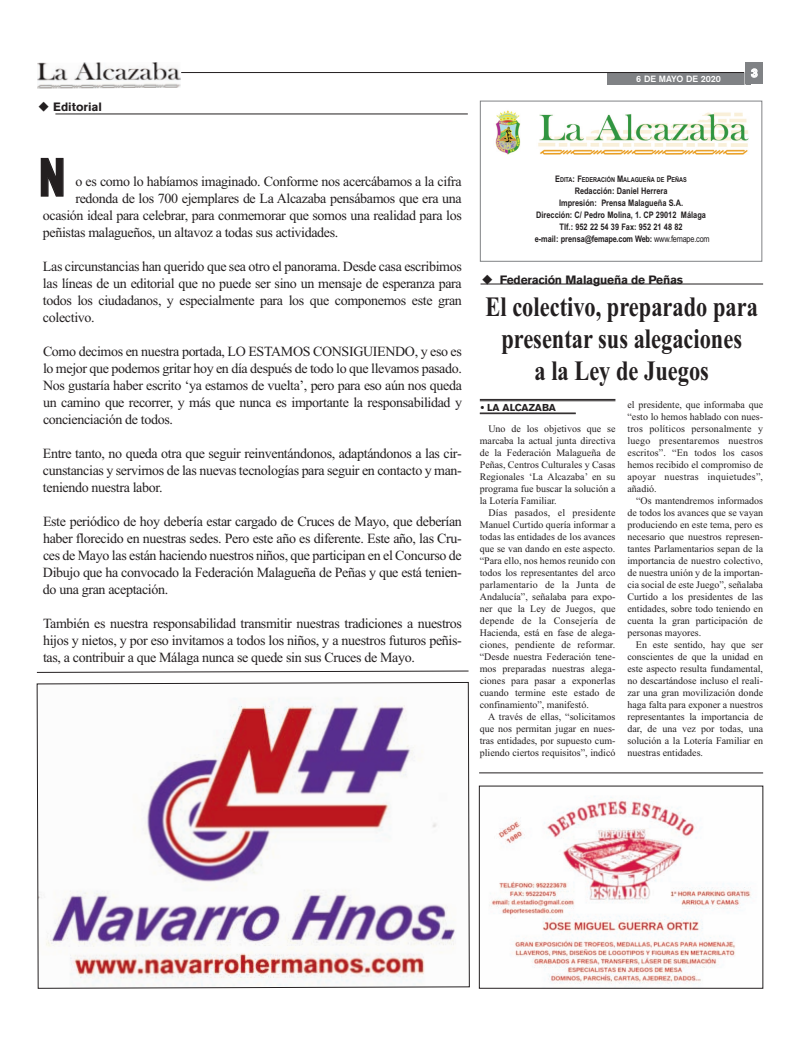
<style>
.page{position:relative;width:800px;height:1049px;background:#fff}
.page>*{position:absolute;margin:0;border:0;box-sizing:border-box;transform-origin:0 0}
.t1{font:900 52.4px "Arial";color:#231f20;scale:.6 1}
.t2{font:700 28px/32px "Times New Roman";color:#231f20;text-align:center;scale:.8 1}
.t3{font:14px/17px "Times New Roman";letter-spacing:-.025em;color:#231f20;text-align:justify}
.t4{font:700 12px "Akzidenz Grotesk BE";letter-spacing:-.015em;color:#231f20}
.t5{font:700 12px "Akzidenz Grotesk BE";color:#fff}
.t6{font:10px "Times New Roman";color:#231f20}
.t7{font:10px "Times New Roman";letter-spacing:.02em;color:#231f20}
.t8{font:700 10px "Akzidenz Grotesk BE";color:#231f20}
.t9{font:700 9px/12px "Arial Narrow";color:#231f20;text-align:center}
.t10{font:500 9px "Akzidenz Grotesk BE";color:#fff}
.t11{font:700 6.8px "Arial Narrow";color:#231f20}
.s1{font-size:9px}
.s2{font-weight:400}
</style>
<div class="page">
<div style="left:479px;top:101px;width:283px;height:161px;border:1px solid #808285"></div>
<img style="left:495px;top:110px;width:254px;height:45px">
<svg style="left:40px;top:157px;width:24px;height:40px"></svg>
<hr style="left:55px;top:114px;width:412px;height:1px;background:#231f20">
<hr style="left:480px;top:284px;width:283px;height:1px;background:#231f20">
<hr style="left:479px;top:399px;width:136px;height:1px;background:#231f20">
<hr style="left:479px;top:401px;width:136px;height:1px;background:#231f20">
<hr style="left:479px;top:413px;width:96px;height:1px;background:#231f20">
<div style="left:607px;top:73px;width:143px;height:11px;background:#808285"></div>
<hr style="left:181px;top:72px;width:563px;height:1px;background:#231f20">
<div style="left:745px;top:63px;width:18px;height:21px;background:#808285"></div>
<svg style="left:744px;top:68px;width:13px;height:17px"></svg>
<img style="left:37px;top:62px;width:144px;height:27px">
<img style="left:489px;top:796px;width:262px;height:188px">
<hr style="left:479px;top:773px;width:284px;height:1px;background:#231f20">
<svg style="left:37px;top:682px;width:432px;height:307px"></svg>
<svg style="left:37px;top:671px;width:431px;height:1px"></svg>
<p class="t4" style="left:38px;top:102px;width:66px">◆ Editorial</p>
<p class="t10" style="left:636px;top:76px;width:86px">6 DE MAYO DE 2020</p>
<p class="t5" style="left:750px;top:68px;width:8px">3</p>
<p class="t1" style="left:39px;top:147px;width:45px">N</p>
<p class="t3" style="left:75px;top:173px;width:388px">o es como lo habíamos imaginado. Conforme nos acercábamos a la cifra</p>
<p class="t3" style="left:75px;top:190px;width:388px">redonda de los 700 ejemplares de La Alcazaba pensábamos que era una</p>
<p class="t3" style="left:43px;top:207px;width:420px">ocasión ideal para celebrar, para conmemorar que somos una realidad para los</p>
<p class="t3" style="left:43px;top:224px;width:297px">peñistas malagueños, un altavoz a todas sus actividades.</p>
<p class="t3" style="left:43px;top:258px;width:420px">Las circunstancias han querido que sea otro el panorama. Desde casa escribimos las líneas de un editorial que no puede ser sino un mensaje de esperanza para todos los ciudadanos, y especialmente para los que componemos este gran colectivo.</p>
<p class="t3" style="left:43px;top:343px;width:420px">Como decimos en nuestra portada, LO ESTAMOS CONSIGUIENDO, y eso es lo mejor que podemos gritar hoy en día después de todo lo que llevamos pasado.<br>Nos gustaría haber escrito ‘ya estamos de vuelta’, pero para eso aún nos queda un camino que recorrer, y más que nunca es importante la responsabilidad y concienciación de todos.</p>
<p class="t3" style="left:43px;top:445px;width:420px">Entre tanto, no queda otra que seguir reinventándonos, adaptándonos a las cir&shy;cunstancias y servirnos de las nuevas tecnologías para seguir en contacto y man&shy;teniendo nuestra labor.</p>
<p class="t3" style="left:43px;top:513px;width:420px">Este periódico de hoy debería estar cargado de Cruces de Mayo, que deberían haber florecido en nuestras sedes. Pero este año es diferente. Este año, las Cru&shy;ces de Mayo las están haciendo nuestros niños, que participan en el Concurso de Dibujo que ha convocado la Federación Malagueña de Peñas y que está tenien&shy;do una gran aceptación.</p>
<p class="t3" style="left:43px;top:615px;width:420px">También es nuestra responsabilidad transmitir nuestras tradiciones a nuestros hijos y nietos, y por eso invitamos a todos los niños, y a nuestros futuros peñis&shy;tas, a contribuir a que Málaga nunca se quede sin sus Cruces de Mayo.</p>
<p class="t11" style="left:555px;top:175px;width:133px"><span class="s1">E</span>DITA<span class="s1">: F</span>EDERACIÓN <span class="s1">M</span>ALAGUEÑA DE <span class="s1">P</span>EÑAS</p>
<p class="t9" style="left:534px;top:184px;width:176px">Redacción: Daniel Herrera<br>Impresión: Prensa Malagueña S.A.<br>Dirección: C/ Pedro Molina, 1. CP 29012 Málaga Tlf.: 952 22 54 39 Fax: 952 21 48 82<br>e-mail: prensa@femape.com Web: <span class="s2">www.femape.com</span></p>
<p class="t4" style="left:481px;top:275px;width:203px">◆ Federación Malagueña de Peñas</p>
<p class="t2" style="left:485px;top:290px;width:342px">El colectivo, preparado para presentar sus alegaciones<br>a la Ley de Juegos</p>
<p class="t8" style="left:480px;top:404px;width:77px">• LA ALCAZABA</p>
<p class="t6" style="left:488px;top:423px;width:129px">Uno de los objetivos que se</p>
<p class="t6" style="left:479px;top:435px;width:137px">marcaba la actual junta directiva</p>
<p class="t6" style="left:479px;top:447px;width:137px">de la Federación Malagueña de</p>
<p class="t6" style="left:479px;top:459px;width:137px">Peñas, Centros Culturales y Casas</p>
<p class="t6" style="left:479px;top:471px;width:137px">Regionales ‘La Alcazaba’ en su</p>
<p class="t6" style="left:479px;top:483px;width:137px">programa fue buscar la solución a</p>
<p class="t6" style="left:479px;top:495px;width:78px">la Lotería Familiar.</p>
<p class="t7" style="left:488px;top:507px;width:129px">Días pasados, el presidente</p>
<p class="t6" style="left:479px;top:519px;width:137px">Manuel Curtido quería informar a</p>
<p class="t6" style="left:479px;top:531px;width:137px">todas las entidades de los avances</p>
<p class="t6" style="left:479px;top:543px;width:137px">que se van dando en este aspecto.</p>
<p class="t6" style="left:479px;top:555px;width:137px">“Para ello, nos hemos reunido con</p>
<p class="t6" style="left:479px;top:567px;width:137px">todos los representantes del arco</p>
<p class="t7" style="left:479px;top:579px;width:137px">parlamentario de la Junta de</p>
<p class="t6" style="left:479px;top:591px;width:137px">Andalucía”, señalaba para expo-</p>
<p class="t6" style="left:479px;top:603px;width:137px">ner que la Ley de Juegos, que</p>
<p class="t7" style="left:479px;top:615px;width:137px">depende de la Consejería de</p>
<p class="t6" style="left:479px;top:627px;width:137px">Hacienda, está en fase de alega-</p>
<p class="t6" style="left:479px;top:639px;width:137px">ciones, pendiente de reformar.</p>
<p class="t6" style="left:479px;top:651px;width:137px">“Desde nuestra Federación tene-</p>
<p class="t6" style="left:479px;top:663px;width:137px">mos preparadas nuestras alega-</p>
<p class="t6" style="left:479px;top:675px;width:137px">ciones para pasar a exponerlas</p>
<p class="t6" style="left:479px;top:687px;width:137px">cuando termine este estado de</p>
<p class="t6" style="left:479px;top:699px;width:111px">confinamiento”, manifestó.</p>
<p class="t6" style="left:488px;top:711px;width:129px">A través de ellas, “solicitamos</p>
<p class="t6" style="left:479px;top:723px;width:137px">que nos permitan jugar en nues-</p>
<p class="t6" style="left:479px;top:735px;width:137px">tras entidades, por supuesto cum-</p>
<p class="t6" style="left:479px;top:747px;width:137px">pliendo ciertos requisitos”, indicó</p>
<p class="t6" style="left:627px;top:399px;width:137px">el presidente, que informaba que</p>
<p class="t6" style="left:627px;top:411px;width:137px">“esto lo hemos hablado con nues-</p>
<p class="t6" style="left:627px;top:423px;width:137px">tros políticos personalmente y</p>
<p class="t7" style="left:627px;top:435px;width:137px">luego presentaremos nuestros</p>
<p class="t6" style="left:627px;top:447px;width:137px">escritos”. “En todos los casos</p>
<p class="t6" style="left:627px;top:459px;width:137px">hemos recibido el compromiso de</p>
<p class="t7" style="left:627px;top:471px;width:137px">apoyar nuestras inquietudes”,</p>
<p class="t6" style="left:627px;top:483px;width:31px">añadió.</p>
<p class="t6" style="left:636px;top:495px;width:129px">“Os mantendremos informados</p>
<p class="t6" style="left:627px;top:507px;width:137px">de todos los avances que se vayan</p>
<p class="t6" style="left:627px;top:519px;width:137px">produciendo en este tema, pero es</p>
<p class="t6" style="left:627px;top:531px;width:137px">necesario que nuestros represen-</p>
<p class="t6" style="left:627px;top:543px;width:137px">tantes Parlamentarios sepan de la</p>
<p class="t6" style="left:627px;top:555px;width:137px">importancia de nuestro colectivo,</p>
<p class="t6" style="left:627px;top:567px;width:137px">de nuestra unión y de la importan-</p>
<p class="t6" style="left:627px;top:579px;width:137px">cia social de este Juego”, señalaba</p>
<p class="t6" style="left:627px;top:591px;width:137px">Curtido a los presidentes de las</p>
<p class="t6" style="left:627px;top:603px;width:137px">entidades, sobre todo teniendo en</p>
<p class="t6" style="left:627px;top:615px;width:137px">cuenta la gran participación de</p>
<p class="t6" style="left:627px;top:627px;width:75px">personas mayores.</p>
<p class="t6" style="left:635px;top:639px;width:129px">En este sentido, hay que ser</p>
<p class="t6" style="left:627px;top:651px;width:137px">conscientes de que la unidad en</p>
<p class="t6" style="left:627px;top:663px;width:137px">este aspecto resulta fundamental,</p>
<p class="t6" style="left:627px;top:675px;width:137px">no descartándose incluso el reali-</p>
<p class="t6" style="left:627px;top:687px;width:137px">zar una gran movilización donde</p>
<p class="t6" style="left:627px;top:699px;width:137px">haga falta para exponer a nuestros</p>
<p class="t6" style="left:627px;top:711px;width:137px">representantes la importancia de</p>
<p class="t6" style="left:627px;top:723px;width:137px">dar, de una vez por todas, una</p>
<p class="t6" style="left:627px;top:735px;width:137px">solución a la Lotería Familiar en</p>
<p class="t6" style="left:627px;top:747px;width:77px">nuestras entidades.</p>
</div>
